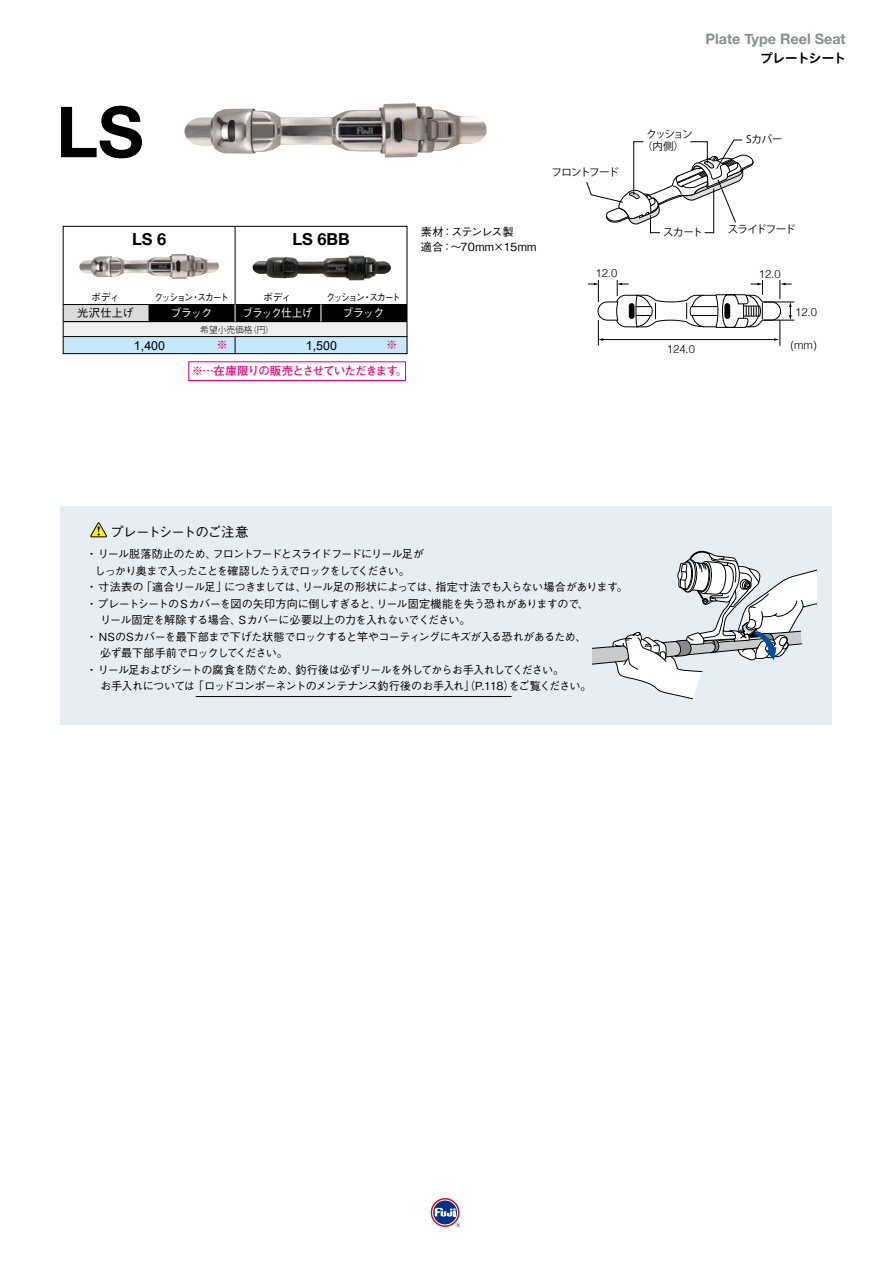
<style>
.page{position:relative;width:893px;height:1263px;background:#fff}
.page>*{position:absolute;margin:0;border:0;box-sizing:border-box;transform-origin:0 0}
.t1{font:700 70.5px "Helvetica Neue";color:#000}
.t2{font:700 16.5px "Helvetica Neue";color:#000}
.t3{font:700 14.4px "Helvetica Neue";color:#888f92}
.t4{font:500 13.5px "Gothic BBB Pr 6 N";letter-spacing:-.05em;color:#000}
.t5{font:13.2px "Hiragino UD Sans Std N W6";letter-spacing:-.075em;color:#000}
.t6{font:12.45px "Arial";color:#000}
.t7{font:700 11.4px "Futo Go B101 Pro";letter-spacing:-.07em;color:#e40077}
.t8{font:500 11.4px "Gothic BBB Pr 6 N";color:#e40077}
.t9{font:500 11.25px "Gothic BBB Pr 6 N";letter-spacing:.015em;color:#000}
.t10{font:300 11.25px "Helvetica";color:#000}
.t11{font:500 11.25px "Gothic BBB Pr 6 N";letter-spacing:-.095em;color:#fff}
.t12{font:500 11.25px "Gothic BBB Pr 6 N";letter-spacing:-.095em;color:#fff;scale:.95 1}
.t13{font:500 11.1px/16.5px "Gothic BBB Pr 6 N";letter-spacing:-.06em;color:#000}
.t14{font:500 11.1px "Gothic BBB Pr 6 N";letter-spacing:-.04em;color:#000}
.t15{font:500 11.1px/16.5px "Gothic BBB Pr 6 N";letter-spacing:-.085em;color:#000}
.t16{font:500 11.1px "Gothic BBB Pr 6 N";letter-spacing:-.09em;color:#000}
.t17{font:500 11.1px "Gothic BBB Pr 6 N";letter-spacing:-.08em;color:#000}
.t18{font:500 11.1px "Gothic BBB Pr 6 N";letter-spacing:-.025em;color:#000}
.t19{font:500 11.1px "Gothic BBB Pr 6 N";letter-spacing:-.105em;color:#000}
.t20{font:10.5px/12px "Koz Go Pr 6 N";letter-spacing:-.07em;color:#000}
.t21{font:10.5px "Koz Go Pr 6 N";letter-spacing:-.095em;color:#000}
.t22{font:500 10.05px "Gothic BBB Pr 6 N";letter-spacing:-.165em;color:#000;scale:.9 1}
.t23{font:500 10.05px "Gothic BBB Pr 6 N";letter-spacing:-.14em;color:#000}
.t24{font:500 10.05px "Gothic BBB Pr 6 N";letter-spacing:-.14em;color:#000;scale:.9 1}
.t25{font:300 8.7px "Koz Go Pr 6 N";color:#000}
</style>
<div class="page">
<div style="left:63px;top:322px;width:344px;height:15px;background:#efefef"></div>
<div style="left:63px;top:305px;width:86px;height:17px;background:#dbdbdb"></div>
<div style="left:149px;top:305px;width:86px;height:17px;background:#000"></div>
<div style="left:235px;top:305px;width:86px;height:17px;background:#000"></div>
<div style="left:321px;top:305px;width:86px;height:17px;background:#000"></div>
<div style="left:63px;top:337px;width:172px;height:17px;background:#c7e8fa"></div>
<div style="left:235px;top:337px;width:172px;height:17px;background:#c7e8fa"></div>
<hr style="left:63px;top:321px;width:344px;height:1px;background:#000">
<hr style="left:63px;top:336px;width:344px;height:1px;background:#000">
<hr style="left:63px;top:304px;width:344px;height:1px;background:#000">
<div style="left:63px;top:226px;width:344px;height:128px;border:1px solid #000"></div>
<hr style="left:235px;top:226px;width:1px;height:96px;background:#000">
<svg style="left:321px;top:305px;width:1px;height:17px"></svg>
<svg style="left:235px;top:305px;width:1px;height:17px"></svg>
<svg style="left:235px;top:337px;width:1px;height:17px"></svg>
<img style="left:184px;top:103px;width:303px;height:55px">
<img style="left:79px;top:254px;width:140px;height:25px">
<img style="left:252px;top:255px;width:112px;height:26px">
<div style="left:61px;top:506px;width:771px;height:218px;background:#e7eef3"></div>
<svg style="left:586px;top:140px;width:168px;height:93px"></svg>
<svg style="left:592px;top:550px;width:225px;height:149px"></svg>
<hr style="left:764px;top:302px;width:30px;height:1px;background:#000">
<hr style="left:764px;top:320px;width:30px;height:1px;background:#000">
<svg style="left:588px;top:280px;width:204px;height:66px"></svg>
<hr style="left:196px;top:696px;width:316px;height:1px;background:#000">
<svg style="left:90px;top:522px;width:17px;height:16px"></svg>
<div style="left:189px;top:362px;width:217px;height:19px;border:1px solid #e40077"></div>
<svg style="left:456px;top:1223px;width:4px;height:4px"></svg>
<svg style="left:431px;top:1198px;width:28px;height:29px"></svg>
<svg style="left:432px;top:1199px;width:26px;height:26px"></svg>
<svg style="left:433px;top:1200px;width:24px;height:24px"></svg>
<svg style="left:435px;top:1208px;width:21px;height:8px"></svg>
<h1 class="t1" style="left:56px;top:77px;width:89px">LS</h1>
<h2 class="t2" style="left:132px;top:226px;width:36px">LS6</h2>
<h2 class="t2" style="left:292px;top:226px;width:59px">LS 6BB</h2>
<p class="t23" style="left:91px;top:289px;width:30px">ボディ</p>
<p class="t9" style="left:77px;top:304px;width:58px">光沢仕上げ</p>
<p class="t22" style="left:154px;top:289px;width:84px">クッションスカート</p>
<p class="t24" style="left:191px;top:289px;width:12px">・</p>
<p class="t23" style="left:263px;top:289px;width:30px">ボディ</p>
<p class="t22" style="left:326px;top:289px;width:84px">クッションスカート</p>
<p class="t24" style="left:363px;top:289px;width:12px">・</p>
<p class="t11" style="left:170px;top:304px;width:44px">ブラック</p>
<p class="t12" style="left:243px;top:304px;width:75px">ブラック仕上げ</p>
<p class="t11" style="left:342px;top:304px;width:44px">ブラック</p>
<p class="t6" style="left:134px;top:337px;width:33px">1,400</p>
<p class="t25" style="left:200px;top:325px;width:54px">希望小売価格</p>
<p class="t25" style="left:248px;top:325px;width:27px">（円(</p>
<p class="t8" style="left:216px;top:336px;width:13px">※</p>
<p class="t6" style="left:306px;top:337px;width:33px">1,500</p>
<p class="t8" style="left:386px;top:336px;width:13px">※</p>
<p class="t7" style="left:192px;top:362px;width:208px">※…在庫限りの販売とさせていただきます</p>
<p class="t7" style="left:396px;top:362px;width:13px">。</p>
<p class="t21" style="left:551px;top:167px;width:69px">フロントフード</p>
<p class="t9" style="left:421px;top:223px;width:24px">素材</p>
<p class="t9" style="left:451px;top:223px;width:64px">ステンレス製</p>
<p class="t9" style="left:442px;top:223px;width:13px">：</p>
<p class="t9" style="left:421px;top:238px;width:24px">適合</p>
<p class="t9" style="left:450px;top:238px;width:87px">～70mm×15mm</p>
<p class="t9" style="left:441px;top:238px;width:13px">：</p>
<p class="t10" style="left:595px;top:263px;width:23px">12.0</p>
<p class="t3" style="left:705px;top:28px;width:142px">Plate Type Reel Seat</p>
<p class="t5" style="left:760px;top:48px;width:88px">プレートシート</p>
<p class="t20" style="left:642px;top:128px;width:52px;text-indent:4px">クッション（内側(</p>
<p class="t20" style="left:746px;top:133px;width:38px">Sカバー</p>
<p class="t20" style="left:663px;top:226px;width:41px">スカート</p>
<p class="t10" style="left:667px;top:340px;width:30px">124.0</p>
<p class="t20" style="left:728px;top:223px;width:69px">スライドフード</p>
<p class="t10" style="left:759px;top:264px;width:23px">12.0</p>
<p class="t10" style="left:795px;top:302px;width:23px">12.0</p>
<p class="t10" style="left:790px;top:335px;width:28px">(mm(</p>
<p class="t4" style="left:110px;top:521px;width:140px">プレートシートのご注意</p>
<p class="t15" style="left:83px;top:545px;width:328px">・リール脱落防止のため、<br>　しっかり奥まで入ったことを確認したうえでロックをしてください。</p>
<p class="t16" style="left:212px;top:545px;width:213px">フロントフードとスライドフードにリール足が</p>
<p class="t13" style="left:141px;top:578px;width:88px">「適合リール足」</p>
<p class="t13" style="left:86px;top:578px;width:59px">・寸法表の</p>
<p class="t13" style="left:435px;top:578px;width:194px">指定寸法でも入らない場合があります。</p>
<p class="t13" style="left:302px;top:578px;width:138px">リール足の形状によっては、</p>
<p class="t13" style="left:224px;top:578px;width:84px">につきましては、</p>
<p class="t13" style="left:237px;top:595px;width:235px;text-indent:-151px">・プレートシートのＳカバーを図の矢印方向に倒しすぎると、<br>Ｓカバーに必要以上の力を入れないでください。</p>
<p class="t13" style="left:376px;top:595px;width:214px">リール固定機能を失う恐れがありますので、</p>
<p class="t18" style="left:100px;top:611px;width:142px">リール固定を解除する場合、</p>
<p class="t14" style="left:86px;top:628px;width:502px">・ NSのSカバーを最下部まで下げた状態でロックすると竿やコーティングにキズが入る恐れがあるため、</p>
<p class="t17" style="left:100px;top:644px;width:189px">必ず最下部手前でロックしてください。</p>
<p class="t13" style="left:296px;top:661px;width:270px">釣行後は必ずリールを外してからお手入れしてください。</p>
<p class="t13" style="left:86px;top:661px;width:214px">・リール足およびシートの腐食を防ぐため、</p>
<p class="t19" style="left:509px;top:677px;width:85px">をご覧ください。</p>
<p class="t13" style="left:193px;top:677px;width:323px">「ロッドコンポーネントのメンテナンス釣行後のお手入れ」（P.118）</p>
<p class="t13" style="left:100px;top:677px;width:96px">お手入れについては</p>
</div>
